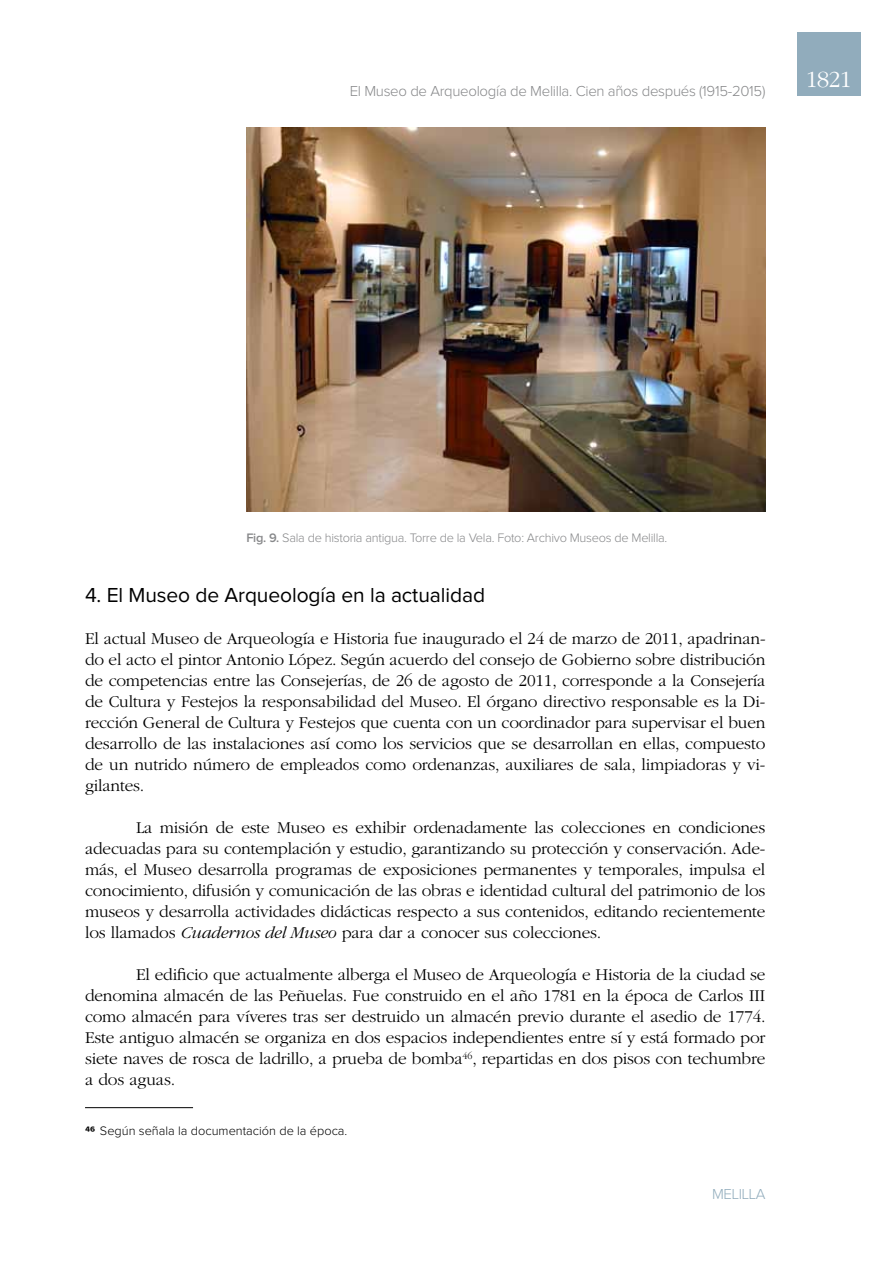
<style>
.page{position:relative;width:893px;height:1263px;background:#fff}
.page>*{position:absolute;margin:0;border:0;box-sizing:border-box;transform-origin:0 0}
.t1{font:300 24px "ITC Garamond Std";color:#fff}
.t2{font:21px "Proxima Nova";letter-spacing:-.005em;color:#000}
.t3{font:300 17.25px/21px "ITC Garamond Std";letter-spacing:-.01em;color:#000;text-align:justify}
.t4{font:300 15px "Proxima Nova";letter-spacing:-.02em;color:#87888a}
.t5{font:300 15px "Proxima Nova";color:#91acbc}
.t6{font:300 12.75px "Proxima Nova";letter-spacing:-.02em;color:#87888a}
.t7{font:300 12.75px "Proxima Nova";color:#000}
.s1{font-weight:600}
.s2{font-style:italic}
.s3{font-weight:700}
</style>
<div class="page">
<div style="left:797px;top:32px;width:64px;height:64px;background:#91acbc"></div>
<hr style="left:85px;top:1107px;width:108px;height:1px;background:#000">
<img style="left:246px;top:128px;width:519px;height:384px">
<p class="t4" style="left:350px;top:84px;width:417px">El Museo de Arqueología de Melilla. Cien años después (1915-2015)</p>
<h1 class="t1" style="left:806px;top:67px;width:47px">1821</h1>
<p class="t6" style="left:246px;top:532px;width:422px"><span class="s1">Fig. 9.</span> Sala de historia antigua. Torre de la Vela. Foto: Archivo Museos de Melilla.</p>
<p class="t2" style="left:85px;top:586px;width:402px">4. El Museo de Arqueología en la actualidad</p>
<p class="t3" style="left:85px;top:629px;width:682px">El actual Museo de Arqueología e Historia fue inaugurado el 24 de marzo de 2011, apadrinan&shy;do el acto el pintor Antonio López. Según acuerdo del consejo de Gobierno sobre distribución de competencias entre las Consejerías, de 26 de agosto de 2011, corresponde a la Consejería de Cultura y Festejos la responsabilidad del Museo. El órgano directivo responsable es la Di&shy;rección General de Cultura y Festejos que cuenta con un coordinador para supervisar el buen desarrollo de las instalaciones así como los servicios que se desarrollan en ellas, compuesto de un nutrido número de empleados como ordenanzas, auxiliares de sala, limpiadoras y vi&shy;gilantes.</p>
<p class="t3" style="left:85px;top:818px;width:682px;text-indent:51px">La misión de este Museo es exhibir ordenadamente las colecciones en condiciones adecuadas para su contemplación y estudio, garantizando su protección y conservación. Ade&shy;más, el Museo desarrolla programas de exposiciones permanentes y temporales, impulsa el conocimiento, difusión y comunicación de las obras e identidad cultural del patrimonio de los museos y desarrolla actividades didácticas respecto a sus contenidos, editando recientemente los llamados <span class="s2">Cuadernos del Museo</span> para dar a conocer sus colecciones.</p>
<p class="t3" style="left:85px;top:965px;width:682px;text-indent:51px">El edificio que actualmente alberga el Museo de Arqueología e Historia de la ciudad se denomina almacén de las Peñuelas. Fue construido en el año 1781 en la época de Carlos III como almacén para víveres tras ser destruido un almacén previo durante el asedio de 1774.<br>Este antiguo almacén se organiza en dos espacios independientes entre sí y está formado por siete naves de rosca de ladrillo, a prueba de bomba<sup>46</sup>, repartidas en dos pisos con techumbre a dos aguas.</p>
<p class="t7" style="left:85px;top:1125px;width:264px"><span class="s3">46</span> Según señala la documentación de la época.</p>
<p class="t5" style="left:712px;top:1187px;width:20px">Melilla</p>
</div>
